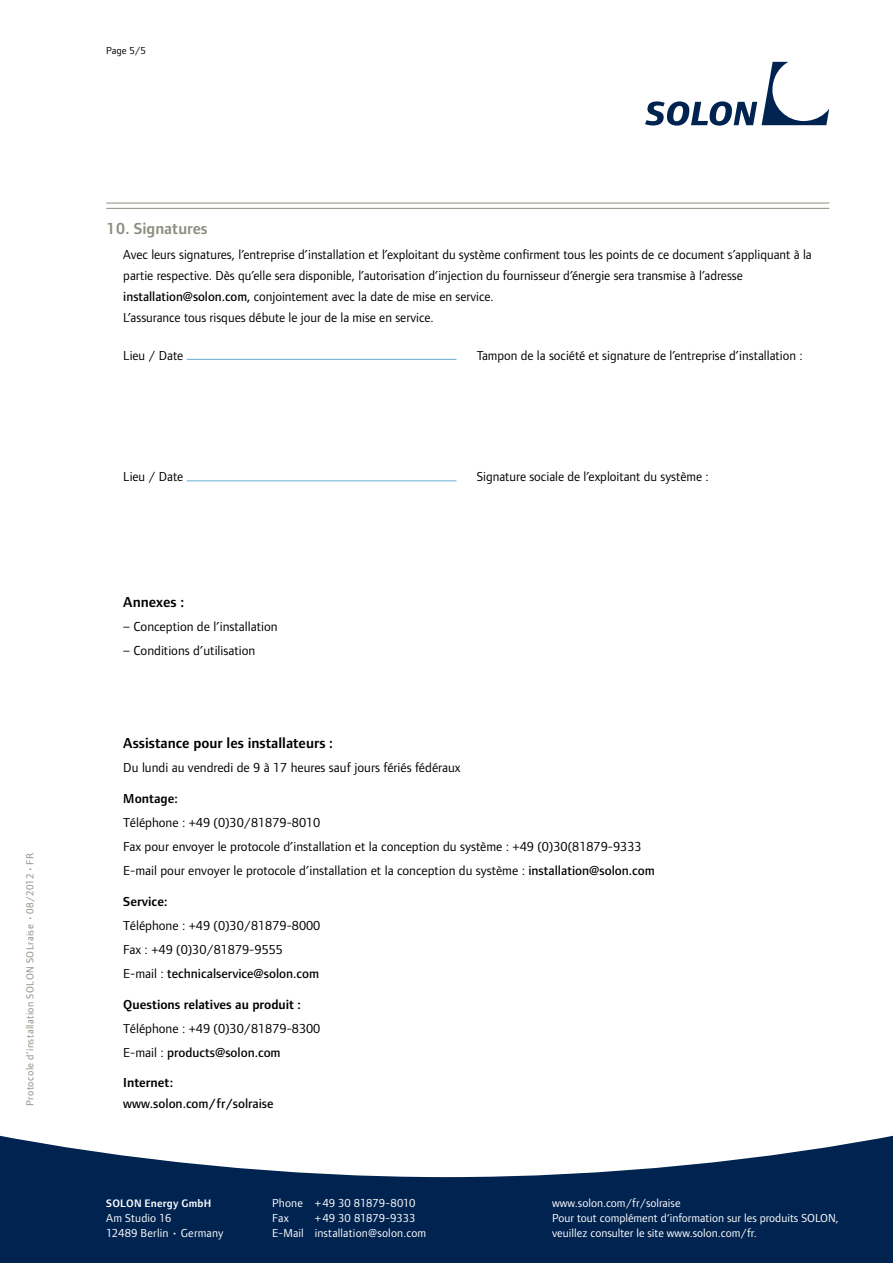
<style>
.page{position:relative;width:893px;height:1263px;background:#fff}
.page>*{position:absolute;margin:0;border:0;box-sizing:border-box;transform-origin:0 0}
.t1{font:600 16.5px "Foundry Form Sans OT2";color:#8a8e7f}
.t2{font:600 15px "Foundry Form Sans OT2";color:#000}
.t3{font:13.5px/21px "Foundry Form Sans OT2";color:#000}
.t4{font:500 13.5px "Foundry Form Sans OT2";color:#000}
.t5{font:600 13.5px "Foundry Form Sans OT2";color:#000}
.t6{font:12px/15px "Foundry Form Sans OT2";color:#fff}
.t7{font:600 11.25px "Foundry Form Sans OT2";letter-spacing:.02em;color:#fff}
.t8{font:10.5px "Foundry Form Sans OT2";letter-spacing:.04em;color:#8a8e7f}
.t9{font:10.5px "Foundry Form Sans OT2";color:#000}
.s1{font-weight:500}
.s2{font-weight:400}
</style>
<div class="page">
<svg style="left:0;top:1135px;width:893px;height:128px;fill:#002350"></svg>
<svg style="left:645px;top:62px;width:184px;height:64px"></svg>
<hr style="left:106px;top:203px;width:723px;height:1px;background:#8a8e7f">
<hr style="left:106px;top:208px;width:723px;height:1px;background:#8a8e7f">
<hr style="left:187px;top:359px;width:269px;height:1px;background:#68afd1">
<hr style="left:187px;top:480px;width:269px;height:1px;background:#68afd1">
<p class="t8" style="left:22px;top:1106px;width:254px;rotate:-90deg">Protocole d’installation SOLON SOLraise • 08/2012 • FR</p>
<p class="t9" style="left:106px;top:43px;width:41px">Page 5/5</p>
<p class="t1" style="left:106px;top:216px;width:103px">10. Signatures</p>
<p class="t3" style="left:123px;top:243px;width:690px">Avec leurs signatures, l’entreprise d’installation et l’exploitant du système confirment tous les points de ce document s’appliquant à la partie respective. Dès qu’elle sera disponible, l’autorisation d’injection du fournisseur d’énergie sera transmise à l’adresse <span class="s1">installation@solon.com,</span> conjointement avec la date de mise en service.</p>
<p class="t3" style="left:123px;top:306px;width:312px">L’assurance tous risques débute le jour de la mise en service.</p>
<p class="t3" style="left:123px;top:344px;width:62px">Lieu / Date</p>
<p class="t3" style="left:477px;top:344px;width:327px">Tampon de la société et signature de l’entreprise d’installation :</p>
<p class="t3" style="left:123px;top:465px;width:62px">Lieu / Date</p>
<p class="t3" style="left:477px;top:465px;width:233px">Signature sociale de l’exploitant du système :</p>
<p class="t2" style="left:123px;top:591px;width:62px">Annexes :</p>
<p class="t3" style="left:123px;top:615px;width:156px">– Conception de l’installation</p>
<p class="t3" style="left:123px;top:639px;width:134px">– Conditions d’utilisation</p>
<p class="t2" style="left:123px;top:732px;width:211px">Assistance pour les installateurs :</p>
<p class="t3" style="left:123px;top:756px;width:339px">Du lundi au vendredi de 9 à 17 heures sauf jours fériés fédéraux</p>
<p class="t5" style="left:123px;top:789px;width:56px">Montage:</p>
<p class="t3" style="left:123px;top:811px;width:199px">Téléphone : +49 (0)30/81879-8010</p>
<p class="t3" style="left:123px;top:835px;width:520px">Fax pour envoyer le protocole d’installation et la conception du système : +49 (0)30(81879-9333</p>
<p class="t3" style="left:123px;top:859px;width:533px">E-mail pour envoyer le protocole d’installation et la conception du système : <span class="s1">installation@solon.com</span></p>
<p class="t5" style="left:123px;top:891px;width:46px">Service:</p>
<p class="t3" style="left:123px;top:914px;width:199px">Téléphone : +49 (0)30/81879-8000</p>
<p class="t3" style="left:123px;top:938px;width:161px">Fax : +49 (0)30/81879-9555</p>
<p class="t4" style="left:123px;top:964px;width:197px"><span class="s2">E-mail :</span> technicalservice@solon.com</p>
<p class="t5" style="left:123px;top:994px;width:179px">Questions relatives au produit :</p>
<p class="t3" style="left:123px;top:1017px;width:199px">Téléphone : +49 (0)30/81879-8300</p>
<p class="t4" style="left:123px;top:1042px;width:159px"><span class="s2">E-mail :</span> products@solon.com</p>
<p class="t5" style="left:123px;top:1073px;width:51px">Internet:</p>
<p class="t4" style="left:123px;top:1094px;width:152px">www.solon.com/fr/solraise</p>
<p class="t7" style="left:106px;top:1195px;width:107px">SOLON Energy GmbH</p>
<p class="t6" style="left:272px;top:1195px;width:145px">Phone +49 30 81879-8010</p>
<p class="t6" style="left:106px;top:1210px;width:67px">Am Studio 16</p>
<p class="t6" style="left:272px;top:1210px;width:18px">Fax</p>
<p class="t6" style="left:315px;top:1210px;width:102px">+49 30 81879-9333</p>
<p class="t6" style="left:106px;top:1225px;width:119px">12489 Berlin • Germany</p>
<p class="t6" style="left:272px;top:1225px;width:156px">E-Mail installation@solon.com</p>
<p class="t6" style="left:552px;top:1195px;width:288px">www.solon.com/fr/solraise<br>Pour tout complément d‘information sur les produits SOLON, veuillez consulter le site www.solon.com/fr.</p>
</div>
